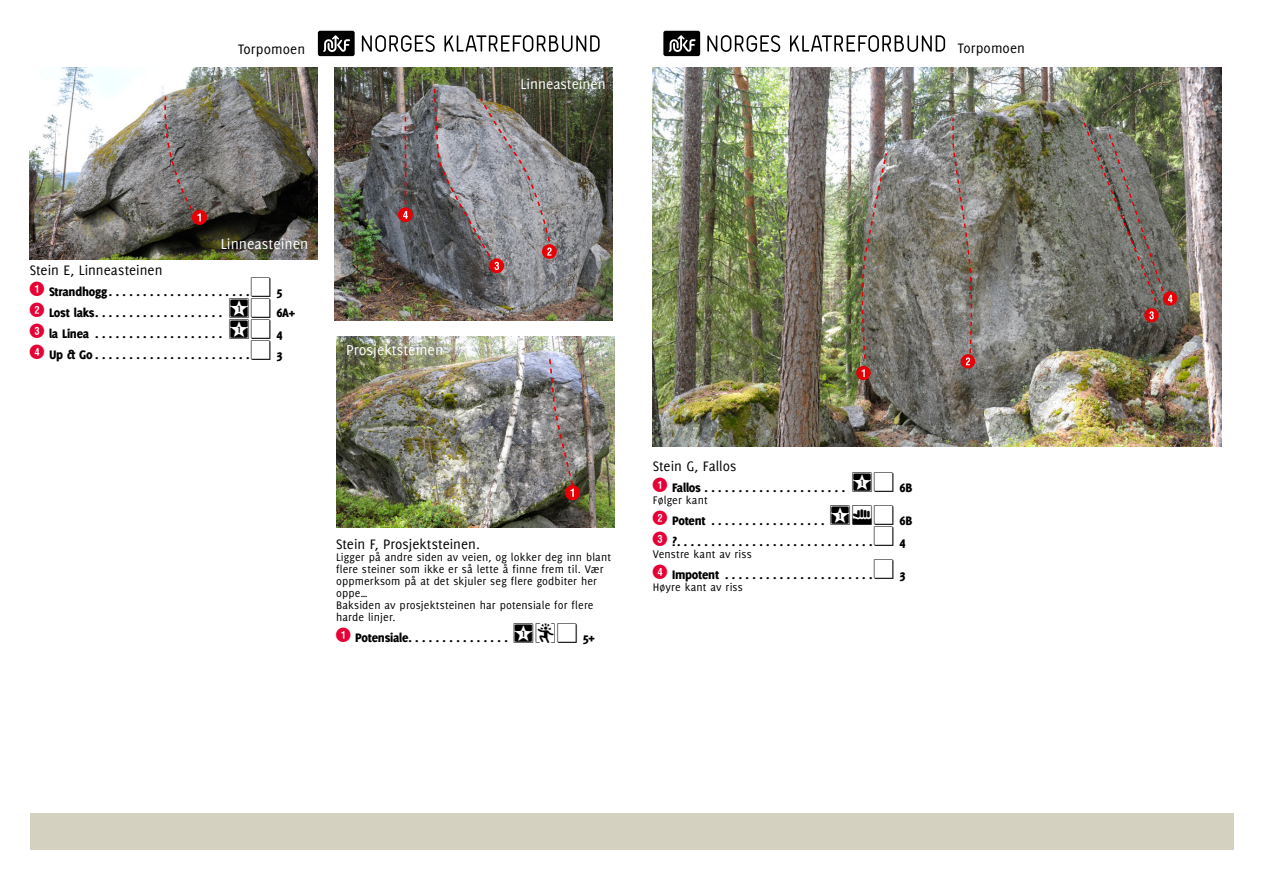
<style>
.page{position:relative;width:1263px;height:893px;background:#fff}
.page>*{position:absolute;margin:0;border:0;box-sizing:border-box;transform-origin:0 0}
.t1{font:15.75px "Delicious";color:#fff}
.t2{font:15.3px "Delicious";color:#fff}
.t3{font:15px "Delicious";letter-spacing:.005em;color:#000}
.Auto_Routes_6b_-_7a{font:800 13.5px "Delicious";letter-spacing:-.015em;color:#000}
.Linking_Text{font:12px/12px "Delicious";letter-spacing:.01em;color:#000}
.s1{font-family:"Rfnumbers";font-weight:400;font-size:18px;color:#e60035}
</style>
<div class="page">
<div style="left:30px;top:813px;width:1203px;height:37px;background:#d5d1c0"></div>
<img style="left:30px;top:68px;width:287px;height:191px">
<svg style="left:161px;top:95px;width:46px;height:130px;background:#7d7270"></svg>
<img style="left:335px;top:68px;width:278px;height:252px">
<svg style="left:433px;top:87px;width:124px;height:186px;background:#878284"></svg>
<svg style="left:398px;top:114px;width:15px;height:108px;background:#7e6064"></svg>
<img style="left:653px;top:68px;width:569px;height:379px">
<img style="left:856px;top:152px;width:32px;height:228px">
<svg style="left:951px;top:117px;width:24px;height:251px;background:#8b7d77"></svg>
<svg style="left:1081px;top:117px;width:96px;height:205px;background:#726e63"></svg>
<img style="left:336px;top:337px;width:279px;height:191px">
<img style="left:548px;top:353px;width:32px;height:147px">
<div style="left:663px;top:31px;width:37px;height:25px;background:#000;border-radius:2px"></div>
<svg style="left:668px;top:35px;width:27px;height:17px"></svg>
<svg style="left:707px;top:35px;width:73px;height:17px"></svg>
<svg style="left:790px;top:35px;width:155px;height:17px"></svg>
<div style="left:318px;top:31px;width:37px;height:25px;background:#000;border-radius:2px"></div>
<svg style="left:323px;top:35px;width:27px;height:17px"></svg>
<svg style="left:362px;top:35px;width:73px;height:17px"></svg>
<svg style="left:444px;top:35px;width:156px;height:17px"></svg>
<p class="t3" style="left:238px;top:40px;width:69px">Torpomoen</p>
<p class="t3" style="left:958px;top:40px;width:69px">Torpomoen</p>
<p class="t2" style="left:521px;top:76px;width:87px">Linneasteinen</p>
<p class="t1" style="left:221px;top:235px;width:89px">Linneasteinen</p>
<p class="t3" style="left:30px;top:262px;width:134px">Stein E, Linneasteinen</p>
<p class="Auto_Routes_6b_-_7a" style="left:30px;top:284px;width:254px"><span class="s1">1</span> Strandhogg . . . . . . . . . . . . . . . . . . . . <sup>C</sup> 5</p>
<p class="Auto_Routes_6b_-_7a" style="left:30px;top:305px;width:267px"><span class="s1">2</span> Lost laks . . . . . . . . . . . . . . . . . . . <sup>1C</sup> 6A+</p>
<p class="Auto_Routes_6b_-_7a" style="left:30px;top:326px;width:254px"><span class="s1">3</span> la Linea . . . . . . . . . . . . . . . . . . . <sup>1C</sup> 4</p>
<p class="Auto_Routes_6b_-_7a" style="left:30px;top:347px;width:254px"><span class="s1">4</span> Up &amp; Go . . . . . . . . . . . . . . . . . . . . . . <sup>C</sup> 3</p>
<p class="t1" style="left:346px;top:341px;width:99px">Prosjektsteinen</p>
<p class="t3" style="left:336px;top:536px;width:145px">Stein F, Prosjektsteinen.</p>
<p class="Linking_Text" style="left:336px;top:551px;width:277px">Ligger på andre siden av veien, og lokker deg inn blant flere steiner som ikke er så lette å finne frem til. Vær oppmerksom på at det skjuler seg flere godbiter her oppe…</p>
<p class="Linking_Text" style="left:336px;top:599px;width:259px">Baksiden av prosjektsteinen har potensiale for flere harde linjer.</p>
<p class="Auto_Routes_6b_-_7a" style="left:336px;top:630px;width:260px"><span class="s1">1</span> Potensiale . . . . . . . . . . . . . . . <sup>1TC</sup> 5+</p>
<p class="t3" style="left:653px;top:458px;width:85px">Stein G, Fallos</p>
<p class="Auto_Routes_6b_-_7a" style="left:653px;top:480px;width:261px"><span class="s1">1</span> Fallos . . . . . . . . . . . . . . . . . . . . . <sup>1C</sup> 6B</p>
<p class="Linking_Text" style="left:653px;top:494px;width:56px">Følger kant</p>
<p class="Auto_Routes_6b_-_7a" style="left:653px;top:513px;width:261px"><span class="s1">2</span> Potent . . . . . . . . . . . . . . . . . <sup>1FC</sup> 6B</p>
<p class="Auto_Routes_6b_-_7a" style="left:653px;top:534px;width:254px"><span class="s1">3</span> ? . . . . . . . . . . . . . . . . . . . . . . . . . . . . <sup>C</sup> 4</p>
<p class="Linking_Text" style="left:653px;top:548px;width:100px">Venstre kant av riss</p>
<p class="Auto_Routes_6b_-_7a" style="left:653px;top:567px;width:254px"><span class="s1">4</span> Impotent . . . . . . . . . . . . . . . . . . . . . <sup>C</sup> 3</p>
<p class="Linking_Text" style="left:653px;top:581px;width:92px">Høyre kant av riss</p>
</div>
